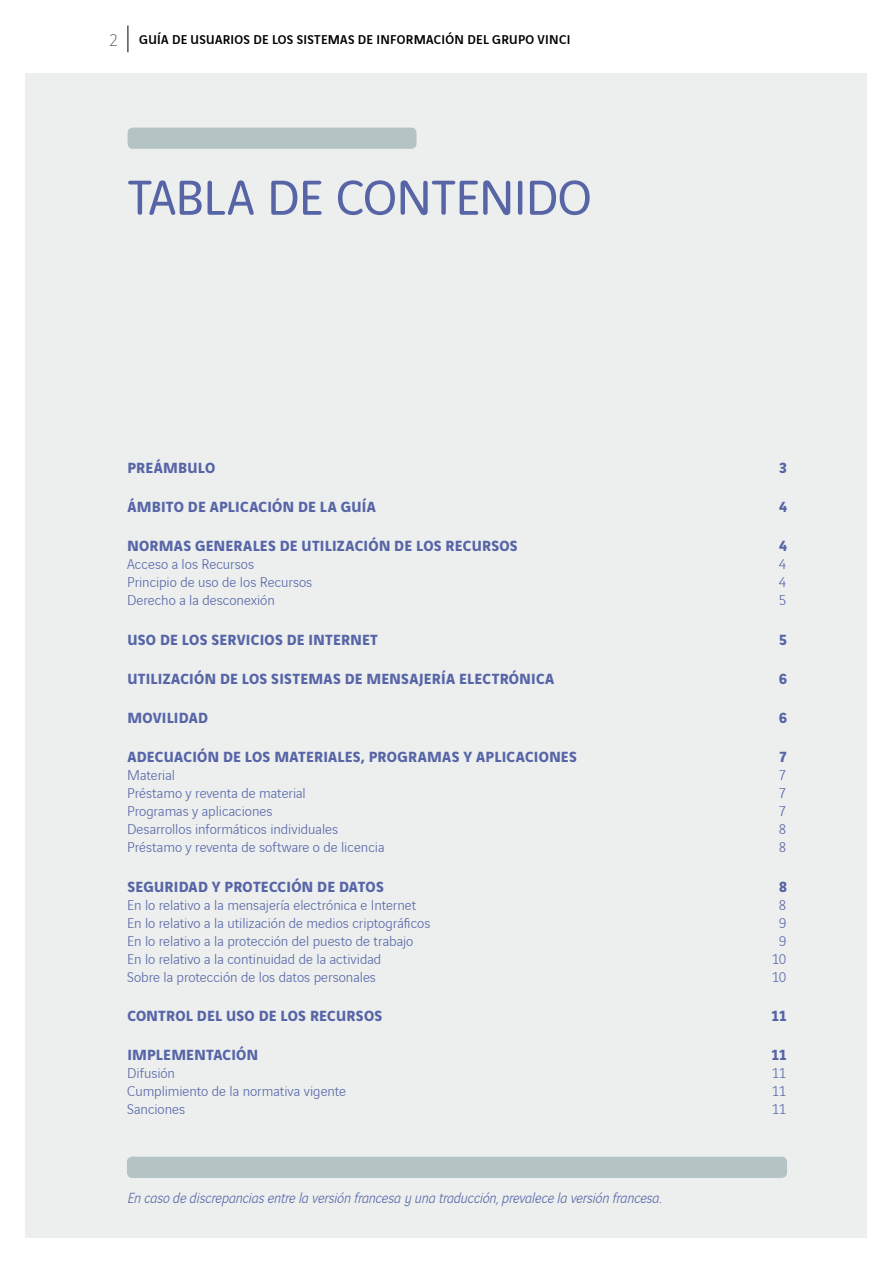
<style>
.page{position:relative;width:893px;height:1263px;background:#fff}
.page>*{position:absolute;margin:0;border:0;box-sizing:border-box;transform-origin:0 0}
.t1{font:52.5px "Vinci Rounded";letter-spacing:-.02em;color:#5765a7}
.t2{font:700 15.75px "Vinci Sans";letter-spacing:.02em;color:#5765a7}
.t3{font:italic 300 15.75px "Vinci Sans";letter-spacing:-.005em;color:#5765a7}
.t4{font:300 15px "Vinci Sans";color:#5765a7}
.t5{font:500 13.5px "Vinci Sans";letter-spacing:.02em;color:#000}
.s1{font-weight:200;font-size:18px}
</style>
<div class="page">
<svg style="left:128px;top:26px;width:1px;height:26px"></svg>
<div style="left:26px;top:73px;width:841px;height:1164px;background:#ecefee"></div>
<div style="left:127px;top:1157px;width:660px;height:21px;background:#b4c3c4;border-radius:5px"></div>
<div style="left:128px;top:128px;width:288px;height:21px;background:#b4c3c4;border-radius:5px"></div>
<p class="t5" style="left:109px;top:29px;width:463px"><span class="s1">2</span> GUÍA DE USUARIOS DE LOS SISTEMAS DE INFORMACIÓN DEL GRUPO VINCI</p>
<h1 class="t1" style="left:128px;top:162px;width:466px">TABLA DE CONTENIDO</h1>
<p class="t2" style="left:127px;top:455px;width:89px">PREÁMBULO</p>
<p class="t2" style="left:779px;top:455px;width:9px">3</p>
<p class="t2" style="left:127px;top:494px;width:250px">ÁMBITO DE APLICACIÓN DE LA GUÍA</p>
<p class="t2" style="left:779px;top:494px;width:9px">4</p>
<p class="t2" style="left:127px;top:534px;width:392px">NORMAS GENERALES DE UTILIZACIÓN DE LOS RECURSOS</p>
<p class="t2" style="left:779px;top:534px;width:9px">4</p>
<p class="t4" style="left:127px;top:553px;width:128px">Acceso a los Recursos</p>
<p class="t4" style="left:779px;top:553px;width:9px">4</p>
<p class="t4" style="left:127px;top:571px;width:187px">Principio de uso de los Recursos</p>
<p class="t4" style="left:779px;top:571px;width:9px">4</p>
<p class="t4" style="left:127px;top:589px;width:149px">Derecho a la desconexión</p>
<p class="t4" style="left:779px;top:589px;width:9px">5</p>
<p class="t2" style="left:127px;top:627px;width:252px">USO DE LOS SERVICIOS DE INTERNET</p>
<p class="t2" style="left:779px;top:627px;width:9px">5</p>
<p class="t2" style="left:127px;top:666px;width:429px">UTILIZACIÓN DE LOS SISTEMAS DE MENSAJERÍA ELECTRÓNICA</p>
<p class="t2" style="left:779px;top:666px;width:9px">6</p>
<p class="t2" style="left:127px;top:705px;width:82px">MOVILIDAD</p>
<p class="t2" style="left:779px;top:705px;width:9px">6</p>
<p class="t2" style="left:127px;top:745px;width:451px">ADECUACIÓN DE LOS MATERIALES, PROGRAMAS Y APLICACIONES</p>
<p class="t2" style="left:779px;top:745px;width:9px">7</p>
<p class="t4" style="left:127px;top:764px;width:49px">Material</p>
<p class="t4" style="left:779px;top:764px;width:9px">7</p>
<p class="t4" style="left:127px;top:782px;width:180px">Préstamo y reventa de material</p>
<p class="t4" style="left:779px;top:782px;width:9px">7</p>
<p class="t4" style="left:127px;top:800px;width:147px">Programas y aplicaciones</p>
<p class="t4" style="left:779px;top:800px;width:9px">7</p>
<p class="t4" style="left:127px;top:818px;width:213px">Desarrollos informáticos individuales</p>
<p class="t4" style="left:779px;top:818px;width:9px">8</p>
<p class="t4" style="left:127px;top:836px;width:259px">Préstamo y reventa de software o de licencia</p>
<p class="t4" style="left:779px;top:836px;width:9px">8</p>
<p class="t2" style="left:127px;top:874px;width:258px">SEGURIDAD Y PROTECCIÓN DE DATOS</p>
<p class="t2" style="left:779px;top:874px;width:9px">8</p>
<p class="t4" style="left:127px;top:894px;width:291px">En lo relativo a la mensajería electrónica e Internet</p>
<p class="t4" style="left:779px;top:894px;width:9px">8</p>
<p class="t4" style="left:127px;top:912px;width:305px">En lo relativo a la utilización de medios criptográficos</p>
<p class="t4" style="left:779px;top:912px;width:9px">9</p>
<p class="t4" style="left:127px;top:930px;width:288px">En lo relativo a la protección del puesto de trabajo</p>
<p class="t4" style="left:779px;top:930px;width:9px">9</p>
<p class="t4" style="left:127px;top:948px;width:256px">En lo relativo a la continuidad de la actividad</p>
<p class="t4" style="left:772px;top:948px;width:16px">10</p>
<p class="t4" style="left:127px;top:966px;width:250px">Sobre la protección de los datos personales</p>
<p class="t4" style="left:772px;top:966px;width:16px">10</p>
<p class="t2" style="left:127px;top:1003px;width:256px">CONTROL DEL USO DE LOS RECURSOS</p>
<p class="t2" style="left:771px;top:1003px;width:17px">11</p>
<p class="t2" style="left:127px;top:1042px;width:132px">IMPLEMENTACIÓN</p>
<p class="t2" style="left:771px;top:1042px;width:17px">11</p>
<p class="t4" style="left:127px;top:1062px;width:49px">Difusión</p>
<p class="t4" style="left:772px;top:1062px;width:16px">11</p>
<p class="t4" style="left:127px;top:1080px;width:220px">Cumplimiento de la normativa vigente</p>
<p class="t4" style="left:772px;top:1080px;width:16px">11</p>
<p class="t4" style="left:127px;top:1098px;width:59px">Sanciones</p>
<p class="t4" style="left:772px;top:1098px;width:16px">11</p>
<p class="t3" style="left:128px;top:1186px;width:535px">En caso de discrepancias entre la versión francesa y una traducción, prevalece la versión francesa.</p>
</div>
